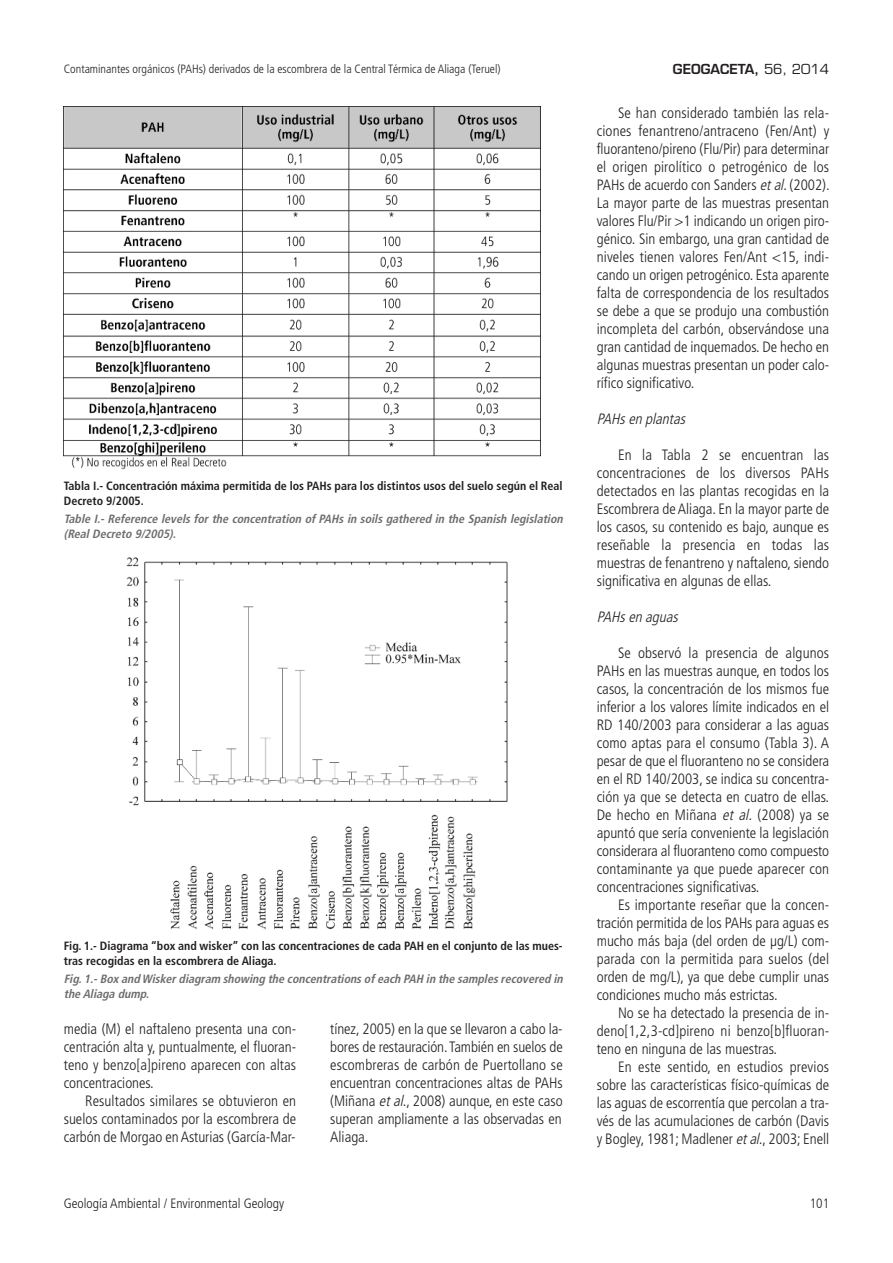
<style>
.page{position:relative;width:893px;height:1263px;background:#fff}
.page>*{position:absolute;margin:0;border:0;box-sizing:border-box;transform-origin:0 0}
.t1{font:300 condensed 15px/18px "Frutiger";color:#231f20;text-align:justify}
.t2{font:italic 300 condensed 15px "Frutiger";color:#231f20}
.t3{font:300 condensed 13.5px "Frutiger";color:#231f20}
.t4{font:600 13.5px "Eurostile";color:#231f20}
.t5{font:700 condensed 12px/14.4px "Frutiger";color:#231f20}
.t6{font:italic 700 condensed 12px/14.4px "Frutiger";color:#6c6d70}
.t7{font:300 condensed 12px "Frutiger";color:#231f20}
.s1{font-weight:400}
.s2{font-style:italic}
</style>
<div class="page">
<img style="left:64px;top:106px;width:476px;height:364px">
<img style="left:126px;top:557px;width:382px;height:373px">
<p class="t7" style="left:64px;top:64px;width:438px">Contaminantes orgánicos (PAHs) derivados de la escombrera de la Central Térmica de Aliaga (Teruel)</p>
<p class="t4" style="left:673px;top:64px;width:158px">GEOGACETA, <span class="s1">56, 2014</span></p>
<p class="t5" style="left:64px;top:480px;width:500px">Tabla I.- Concentración máxima permitida de los PAHs para los distintos usos del suelo según el Real<br>Decreto 9/2005.</p>
<p class="t6" style="left:64px;top:513px;width:503px">Table I.- Reference levels for the concentration of PAHs in soils gathered in the Spanish legislation (Real Decreto 9/2005).</p>
<p class="t5" style="left:64px;top:940px;width:500px">Fig. 1.- Diagrama “box and wisker” con las concentraciones de cada PAH en el conjunto de las mues&shy;tras recogidas en la escombrera de Aliaga.</p>
<p class="t6" style="left:64px;top:973px;width:503px">Fig. 1.- Box and Wisker diagram showing the concentrations of each PAH in the samples recovered in the Aliaga dump.</p>
<p class="t1" style="left:64px;top:1021px;width:234px">media (M) el naftaleno presenta una con&shy;centración alta y, puntualmente, el fluoran&shy;teno y benzo[a]pireno aparecen con altas concentraciones.</p>
<p class="t1" style="left:64px;top:1093px;width:234px;text-indent:21px">Resultados similares se obtuvieron en suelos contaminados por la escombrera de carbón de Morgao en Asturias (García-Mar-</p>
<p class="t1" style="left:330px;top:1021px;width:234px">tínez, 2005) en la que se llevaron a cabo la&shy;bores de restauración.También en suelos de escombreras de carbón de Puertollano se encuentran concentraciones altas de PAHs (Miñana <span class="s2">etal</span>., 2008) aunque, en este caso superan ampliamente a las observadas en Aliaga.</p>
<p class="t1" style="left:597px;top:105px;width:234px;text-indent:21px">Se han considerado también las rela&shy;ciones fenantreno/antraceno (Fen/Ant) y fluoranteno/pireno (Flu/Pir) para determinar el origen pirolítico o petrogénico de los PAHs de acuerdo con Sanders <span class="s2">etal</span>. (2002).<br>La mayor parte de las muestras presentan valores Flu/Pir &gt;1 indicando un origen piro&shy;génico. Sin embargo, una gran cantidad de niveles tienen valores Fen/Ant &lt;15, indi&shy;cando un origen petrogénico. Esta aparente falta de correspondencia de los resultados se debe a que se produjo una combustión incompleta del carbón, observándose una gran cantidad de inquemados. De hecho en algunas muestras presentan un poder calo&shy;rífico significativo.</p>
<p class="t2" style="left:597px;top:412px;width:93px">PAHs en plantas</p>
<p class="t1" style="left:597px;top:447px;width:234px;text-indent:21px">En la Tabla 2 se encuentran las concentraciones de los diversos PAHs detectados en las plantas recogidas en la Escombrera de Aliaga. En la mayor parte de los casos, su contenido es bajo, aunque es reseñable la presencia en todas las muestras de fenantreno y naftaleno, siendo significativa en algunas de ellas.</p>
<p class="t2" style="left:597px;top:610px;width:86px">PAHs en aguas</p>
<p class="t1" style="left:597px;top:645px;width:234px;text-indent:21px">Se observó la presencia de algunos PAHs en las muestras aunque, en todos los casos, la concentración de los mismos fue inferior a los valores límite indicados en el RD 140/2003 para considerar a las aguas como aptas para el consumo (Tabla 3). A pesar de que el fluoranteno no se considera en el RD 140/2003, se indica su concentra&shy;ción ya que se detecta en cuatro de ellas.<br>De hecho en Miñana <span class="s2">et al.</span> (2008) ya se apuntó que sería conveniente la legislación considerara al fluoranteno como compuesto contaminante ya que puede aparecer con concentraciones significativas.</p>
<p class="t1" style="left:597px;top:897px;width:234px;text-indent:21px">Es importante reseñar que la concen&shy;tración permitida de los PAHs para aguas es mucho más baja (del orden de µg/L) com&shy;parada con la permitida para suelos (del orden de mg/L), ya que debe cumplir unas condiciones mucho más estrictas.</p>
<p class="t1" style="left:597px;top:1005px;width:234px;text-indent:21px">No se ha detectado la presencia de in&shy;deno[1,2,3-cd]pireno ni benzo[b]fluoran&shy;teno en ninguna de las muestras.</p>
<p class="t1" style="left:597px;top:1059px;width:234px;text-indent:21px">En este sentido, en estudios previos sobre las características físico-químicas de las aguas de escorrentía que percolan a tra&shy;vés de las acumulaciones de carbón (Davis y Bogley, 1981; Madlener <span class="s2">etal.</span>, 2003; Enell</p>
<p class="t3" style="left:64px;top:1198px;width:222px">Geología Ambiental / Environmental Geology</p>
<p class="t3" style="left:810px;top:1198px;width:21px">101</p>
</div>
